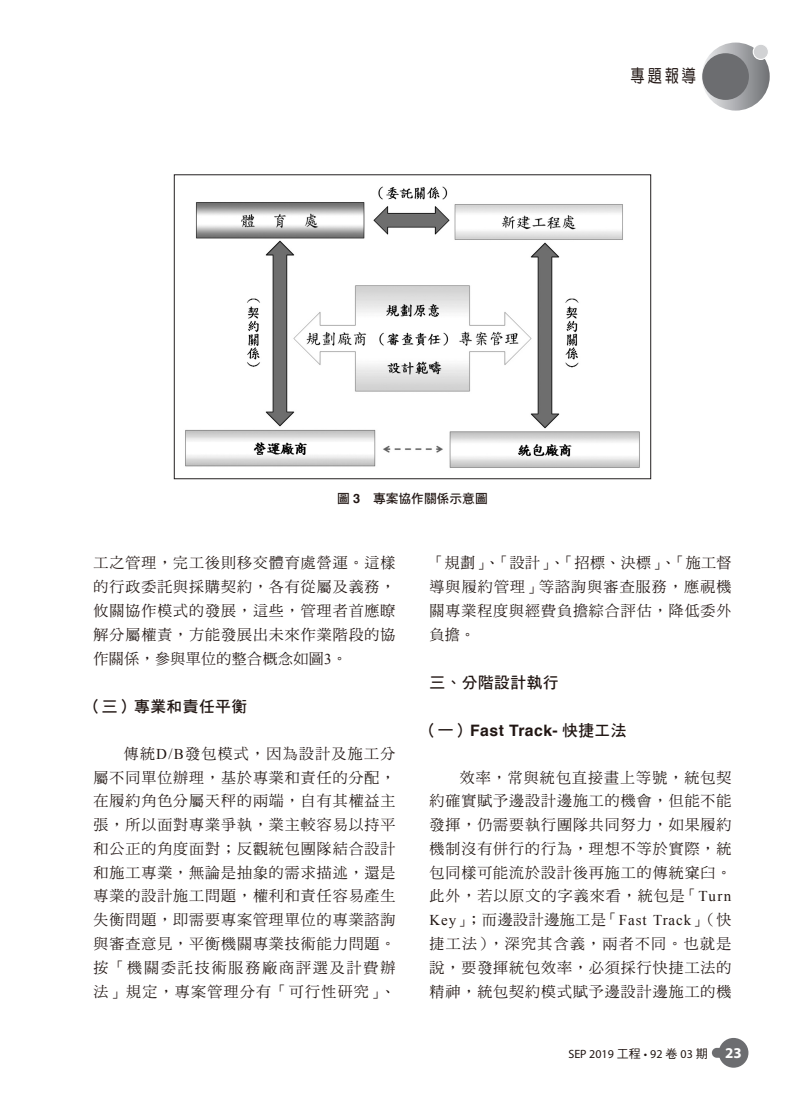
<style>
.page{position:relative;width:808px;height:1106px;background:#fff}
.page>*{position:absolute;margin:0;border:0;box-sizing:border-box;transform-origin:0 0}
.t1{font:17.85px "DF Yuan Std W5";color:#211613;scale:.8 1}
.中標_一{font:700 15.75px "Helvetica";letter-spacing:.03em;color:#211613}
.中標_一-2{font:15.75px "DF Hei Std W7";letter-spacing:.03em;color:#211613}
.大標一{font:15.75px "DF Hei Std W7";letter-spacing:.03em;color:#211613}
.內文{font:15px/23.7px "DF Ming Std W5";letter-spacing:.065em;color:#211613;text-align:justify}
.圖說{font:12.75px "DF Hei Std W7";color:#211613}
.t2{font:12px "Myriad Pro";color:#211613}
.s1{font-family:"Helvetica";font-weight:700}
.s2{font-family:"Times New Roman"}
.s3{font-family:"DF Hei Std W7";font-weight:400}
.s4{font-family:"DF Hei Std W5"}
.s5{font-weight:700;font-size:15px;color:#fff}
</style>
<div class="page">
<div style="left:719px;top:1037px;width:29px;height:30px;background:#6c6d70;border-radius:50%"></div>
<div style="left:712px;top:1047px;width:26px;height:10px;background:#6c6d70;border-radius:5px"></div>
<svg style="left:702px;top:43px;width:68px;height:68px;background:#9e9fa2"></svg>
<div style="left:702px;top:53px;width:47px;height:47px;background:#6c6d70;border-radius:50%"></div>
<div style="left:753px;top:44px;width:15px;height:15px;background:#d1d2d4;border-radius:50%"></div>
<div style="left:753px;top:44px;width:16px;height:16px;border:1px solid #fff;border-radius:50%"></div>
<img style="left:185px;top:186px;width:455px;height:282px">
<div style="left:174px;top:174px;width:477px;height:305px;border:1px solid #231f20"></div>
<p class="t1" style="left:630px;top:66px;width:83px">專題報導</p>
<p class="圖說" style="left:337px;top:491px;width:152px">圖 <span class="s1">3</span> 專案協作關係示意圖</p>
<p class="內文" style="left:94px;top:551px;width:304px">工之管理，完工後則移交體育處營運。這樣的行政委託與採購契約，各有從屬及義務，攸關協作模式的發展，這些，管理者首應瞭解分屬權責，方能發展出未來作業階段的協作關係，參與單位的整合概念如圖<span class="s2">3</span>。</p>
<p class="中標_一-2" style="left:86px;top:697px;width:163px">（三）專業和責任平衡</p>
<p class="內文" style="left:94px;top:741px;width:304px;text-indent:30px">傳統<span class="s2">D/B</span>發包模式，因為設計及施工分屬不同單位辦理，基於專業和責任的分配，在履約角色分屬天秤的兩端，自有其權益主張，所以面對專業爭執，業主較容易以持平和公正的角度面對；反觀統包團隊結合設計和施工專業，無論是抽象的需求描述，還是專業的設計施工問題，權利和責任容易產生失衡問題，即需要專案管理單位的專業諮詢與審查意見，平衡機關專業技術能力問題。按「機關委託技術服務廠商評選及計費辦法」規定，專案管理分有「可行性研究」、</p>
<p class="內文" style="left:429px;top:551px;width:304px">「規劃」、「設計」、「招標、決標」、「施工督導與履約管理」等諮詢與審查服務，應視機關專業程度與經費負擔綜合評估，降低委外負擔。</p>
<p class="大標一" style="left:429px;top:674px;width:131px">三、分階設計執行</p>
<p class="中標_一" style="left:422px;top:717px;width:206px"><span class="s3">（一）</span>Fast Track- <span class="s3">快捷工法</span></p>
<p class="內文" style="left:429px;top:765px;width:304px;text-indent:30px">效率，常與統包直接畫上等號，統包契約確實賦予邊設計邊施工的機會，但能不能發揮，仍需要執行團隊共同努力，如果履約機制沒有併行的行為，理想不等於實際，統包同樣可能流於設計後再施工的傳統窠臼。此外，若以原文的字義來看，統包是「<span class="s2">Turn Key</span>」；而邊設計邊施工是「<span class="s2">Fast Track</span>」（快捷工法），深究其含義，兩者不同。也就是說，要發揮統包效率，必須採行快捷工法的精神，統包契約模式賦予邊設計邊施工的機</p>
<p class="t2" style="left:568px;top:1046px;width:175px">SEP 2019 <span class="s4">工程</span> • 92 <span class="s4">卷</span> 03 <span class="s4">期</span> <span class="s5">23</span></p>
</div>
